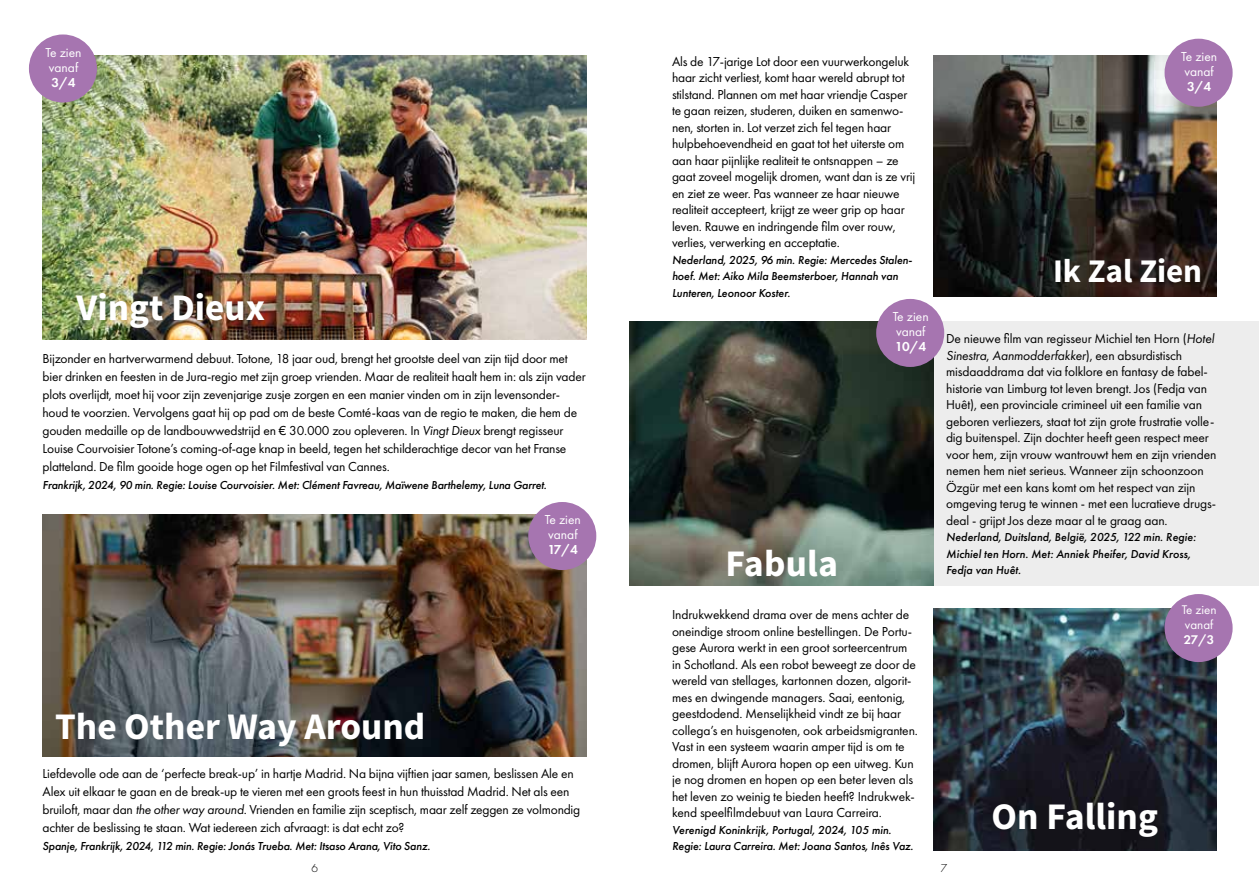
<style>
.page{position:relative;width:1259px;height:893px;background:#fff}
.page>*{position:absolute;margin:0;border:0;box-sizing:border-box;transform-origin:0 0}
.t1{font:700 37.5px "Source Sans Pro";color:#fff}
.t2{font:700 33px "Source Sans Pro";color:#fff}
.t3{font:13.5px/16.5px "Futura PT";letter-spacing:-.015em;color:#000}
.t4{font:13.5px/15px "Futura PT";color:#fff}
.t5{font:600 13.5px "Futura PT";color:#fff}
.t6{font:13.05px/15px "Futura PT";color:#fff}
.t7{font:600 13.05px "Futura PT";color:#fff}
.t8{font:italic 500 12px/16.5px "Futura PT";letter-spacing:-.01em;color:#000}
.t9{font:300 12px "Futura PT";color:#000}
.s1{font-style:italic}
</style>
<div class="page">
<img style="left:43px;top:515px;width:544px;height:242px">
<div style="left:528px;top:502px;width:68px;height:68px;background:#a675b0;border-radius:50%"></div>
<img style="left:933px;top:609px;width:283px;height:241px">
<div style="left:884px;top:321px;width:375px;height:264px;background:#ededed"></div>
<img style="left:933px;top:55px;width:283px;height:242px">
<img style="left:629px;top:321px;width:304px;height:264px">
<div style="left:1164px;top:39px;width:68px;height:68px;background:#a675b0;border-radius:50%"></div>
<div style="left:876px;top:299px;width:68px;height:68px;background:#a675b0;border-radius:50%"></div>
<img style="left:43px;top:55px;width:544px;height:284px">
<div style="left:1164px;top:594px;width:68px;height:68px;background:#a675b0;border-radius:50%"></div>
<div style="left:29px;top:34px;width:68px;height:69px;background:#a675b0;border-radius:50%"></div>
<p class="t4" style="left:45px;top:45px;width:38px">Te zien vanaf</p>
<p class="t5" style="left:51px;top:74px;width:26px">3/4</p>
<h1 class="t1" style="left:77px;top:284px;width:190px">Vingt Dieux</h1>
<p class="t3" style="left:43px;top:350px;width:545px;line-height:18px">Bijzonder en hartverwarmend debuut. Totone, 18 jaar oud, brengt het grootste deel van zijn tijd door met bier drinken en feesten in de Jura-regio met zijn groep vrienden. Maar de realiteit haalt hem in: als zijn vader plots overlijdt, moet hij voor zijn zevenjarige zusje zorgen en een manier vinden om in zijn levensonder&shy;houd te voorzien. Vervolgens gaat hij op pad om de beste Comté-kaas van de regio te maken, die hem de gouden medaille op de landbouwwedstrijd en € 30.000 zou opleveren. In <span class="s1">Vingt Dieux</span> brengt regisseur Louise Courvoisier Totone’s coming-of-age knap in beeld, tegen het schilderachtige decor van het Franse platteland. De film gooide hoge ogen op het Filmfestival van Cannes.</p>
<p class="t8" style="left:43px;top:477px;width:506px">Frankrijk, 2024, 90 min. Regie: Louise Courvoisier. Met: Clément Favreau, Maïwene Barthelemy, Luna Garret.</p>
<h1 class="t1" style="left:55px;top:703px;width:372px">The Other Way Around</h1>
<p class="t4" style="left:545px;top:512px;width:38px">Te zien vanaf</p>
<p class="t5" style="left:548px;top:541px;width:32px">17/4</p>
<p class="t3" style="left:43px;top:765px;width:539px;line-height:18px">Liefdevolle ode aan de ‘perfecte break-up’ in hartje Madrid. Na bijna vijftien jaar samen, beslissen Ale en Alex uit elkaar te gaan en de break-up te vieren met een groots feest in hun thuisstad Madrid. Net als een bruiloft, maar dan <span class="s1">the other way around</span>. Vrienden en familie zijn sceptisch, maar zelf zeggen ze volmondig achter de beslissing te staan. Wat iedereen zich afvraagt: is dat echt zo?</p>
<p class="t8" style="left:43px;top:838px;width:389px">Spanje, Frankrijk, 2024, 112 min. Regie: Jonás Trueba. Met: Itsaso Arana, Vito Sanz.</p>
<p class="t3" style="left:672px;top:53px;width:245px">Als de 17-jarige Lot door een vuurwerkongeluk haar zicht verliest, komt haar wereld abrupt tot stilstand. Plannen om met haar vriendje Casper te gaan reizen, studeren, duiken en samenwo&shy;nen, storten in. Lot verzet zich fel tegen haar hulpbehoevendheid en gaat tot het uiterste om aan haar pijnlijke realiteit te ontsnappen – ze gaat zoveel mogelijk dromen, want dan is ze vrij en ziet ze weer. Pas wanneer ze haar nieuwe realiteit accepteert, krijgt ze weer grip op haar leven. Rauwe en indringende film over rouw, verlies, verwerking en acceptatie.</p>
<p class="t8" style="left:672px;top:251px;width:242px">Nederland, 2025, 96 min. Regie: Mercedes Stalen&shy;hoef. Met: Aiko Mila Beemsterboer, Hannah van<br>Lunteren, Leonoor Koster.</p>
<p class="t4" style="left:892px;top:309px;width:38px">Te zien vanaf</p>
<p class="t5" style="left:895px;top:338px;width:32px">10/4</p>
<h1 class="t1" style="left:725px;top:539px;width:114px">Fabula</h1>
<p class="t3" style="left:672px;top:606px;width:247px">Indrukwekkend drama over de mens achter de oneindige stroom online bestellingen. De Portu&shy;gese Aurora werkt in een groot sorteercentrum in Schotland. Als een robot beweegt ze door de wereld van stellages, kartonnen dozen, algorit&shy;mes en dwingende managers. Saai, eentonig, geestdodend. Menselijkheid vindt ze bij haar collega’s en huisgenoten, ook arbeidsmigranten.<br>Vast in een systeem waarin amper tijd is om te dromen, blijft Aurora hopen op een uitweg. Kun je nog dromen en hopen op een beter leven als het leven zo weinig te bieden heeft? Indrukwek&shy;kend speelfilmdebuut van Laura Carreira.</p>
<p class="t8" style="left:672px;top:821px;width:243px">Verenigd Koninkrijk, Portugal, 2024, 105 min.<br>Regie: Laura Carreira. Met: Joana Santos, Inês Vaz.</p>
<p class="t4" style="left:1181px;top:49px;width:38px">Te zien vanaf</p>
<p class="t5" style="left:1187px;top:78px;width:26px">3/4</p>
<h2 class="t2" style="left:1053px;top:250px;width:151px">Ik Zal Zien</h2>
<p class="t3" style="left:946px;top:330px;width:272px">De nieuwe film van regisseur Michiel ten Horn (<span class="s1">Hotel Sinestra</span>, <span class="s1">Aanmodderfakker</span>), een absurdistisch misdaaddrama dat via folklore en fantasy de fabel&shy;historie van Limburg tot leven brengt. Jos (Fedja van Huêt), een provinciale crimineel uit een familie van geboren verliezers, staat tot zijn grote frustratie volle&shy;dig buitenspel. Zijn dochter heeft geen respect meer voor hem, zijn vrouw wantrouwt hem en zijn vrienden nemen hem niet serieus. Wanneer zijn schoonzoon Özgür met een kans komt om het respect van zijn omgeving terug te winnen - met een lucratieve drugs&shy;deal - grijpt Jos deze maar al te graag aan.</p>
<p class="t8" style="left:946px;top:529px;width:251px">Nederland, Duitsland, België, 2025, 122 min. Regie:<br>Michiel ten Horn. Met: Anniek Pheifer, David Kross,<br>Fedja van Huêt.</p>
<p class="t6" style="left:1181px;top:602px;width:36px">Te zien vanaf</p>
<p class="t7" style="left:1184px;top:631px;width:32px">27/3</p>
<h1 class="t1" style="left:991px;top:792px;width:168px">On Falling</h1>
<p class="t9" style="left:311px;top:862px;width:8px">6</p>
<p class="t9" style="left:941px;top:862px;width:8px">7</p>
</div>
